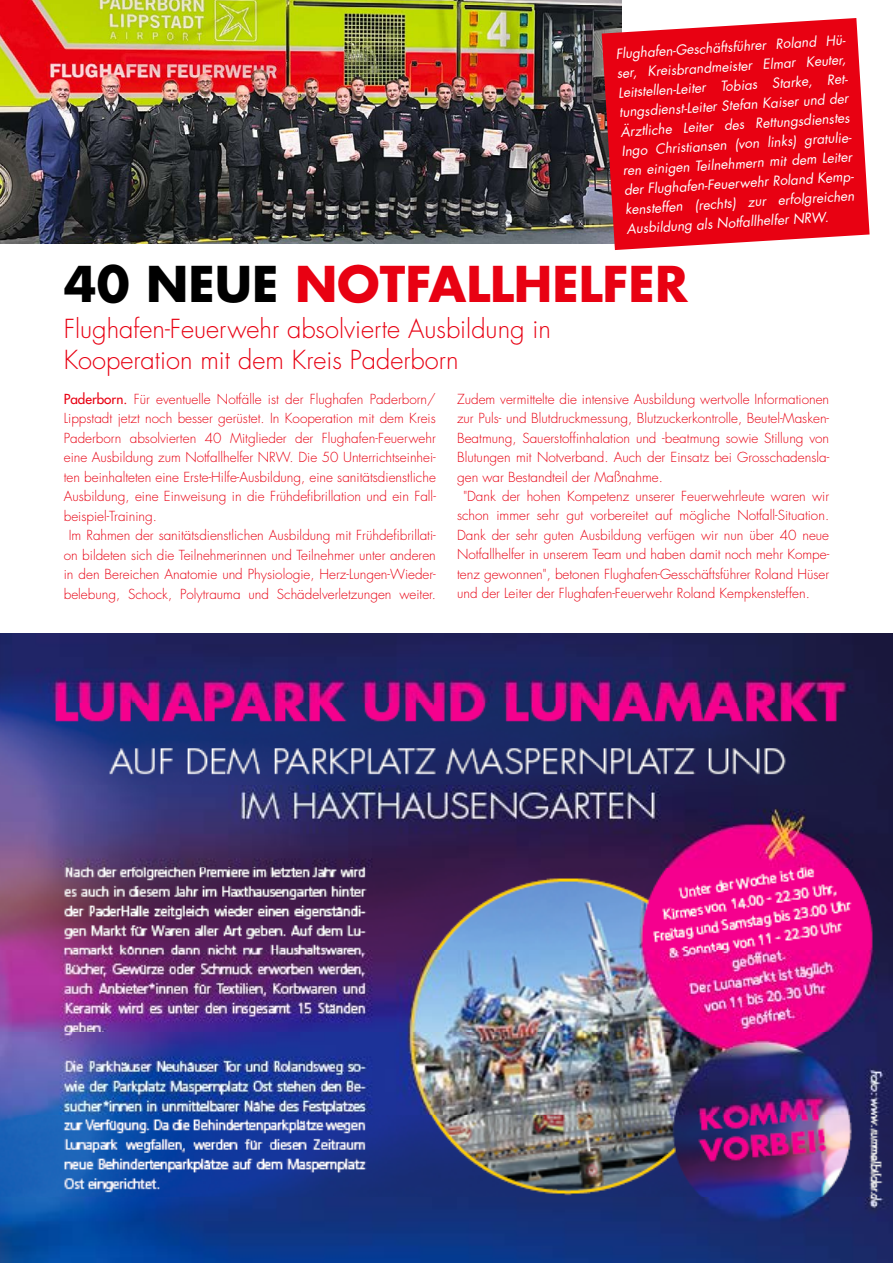
<style>
.page{position:relative;width:893px;height:1263px;background:#fff}
.page>*{position:absolute;margin:0;border:0;box-sizing:border-box;transform-origin:0 0}
.t1{font:700 48px "Futura";color:#e80112}
.t2{font:300 25.5px/30.6px "Futura";color:#e80112}
.t3{font:300 13.5px "Futura";color:#e80112}
.t4{font:italic 13.5px/19.5px "Futura";color:#fff}
.s1{color:#000}
.s2{font-weight:400}
</style>
<div class="page">
<img style="left:0;top:634px;width:893px;height:629px">
<img style="left:0;top:0;width:622px;height:243px">
<svg style="left:602px;top:18px;width:268px;height:232px;background:#e61828"></svg>
<p class="t4" style="left:615px;top:43px;width:236px;rotate:-3deg">Flughafen-Geschäftsführer Roland Hü&shy;ser, Kreisbrandmeister Elmar Keuter, Leitstellen-Leiter Tobias Starke, Ret&shy;tungsdienst-Leiter Stefan Kaiser und der Ärztliche Leiter des Rettungsdienstes Ingo Christiansen (von links) gratulie&shy;ren einigen Teilnehmern mit dem Leiter der Flughafen-Feuerwehr Roland Kemp&shy;kensteffen (rechts) zur erfolgreichen Ausbildung als Notfallhelfer NRW.</p>
<h1 class="t1" style="left:64px;top:252px;width:625px"><span class="s1">40 NEUE</span> NOTFALLHELFER</h1>
<h2 class="t2" style="left:64px;top:314px;width:489px">Flughafen-Feuerwehr absolvierte Ausbildung in<br>Kooperation mit dem Kreis Paderborn</h2>
<p class="t3" style="left:64px;top:391px;width:374px"><span class="s2">Paderborn.</span> Für eventuelle Notfälle ist der Flughafen Paderborn/</p>
<p class="t3" style="left:64px;top:410px;width:374px">Lippstadt jetzt noch besser gerüstet. In Kooperation mit dem Kreis</p>
<p class="t3" style="left:64px;top:430px;width:374px">Paderborn absolvierten 40 Mitglieder der Flughafen-Feuerwehr</p>
<p class="t3" style="left:64px;top:449px;width:374px">eine Ausbildung zum Notfallhelfer NRW. Die 50 Unterrichtseinhei-</p>
<p class="t3" style="left:64px;top:469px;width:374px">ten beinhalteten eine Erste-Hilfe-Ausbildung, eine sanitätsdienstliche</p>
<p class="t3" style="left:64px;top:488px;width:374px">Ausbildung, eine Einweisung in die Frühdefibrillation und ein Fall-</p>
<p class="t3" style="left:64px;top:508px;width:95px">beispiel-Training.</p>
<p class="t3" style="left:69px;top:527px;width:369px">Im Rahmen der sanitätsdienstlichen Ausbildung mit Frühdefibrillati-</p>
<p class="t3" style="left:64px;top:547px;width:374px">on bildeten sich die Teilnehmerinnen und Teilnehmer unter anderen</p>
<p class="t3" style="left:64px;top:566px;width:374px">in den Bereichen Anatomie und Physiologie, Herz-Lungen-Wieder-</p>
<p class="t3" style="left:64px;top:586px;width:374px">belebung, Schock, Polytrauma und Schädelverletzungen weiter.</p>
<p class="t3" style="left:457px;top:390px;width:374px">Zudem vermittelte die intensive Ausbildung wertvolle Informationen</p>
<p class="t3" style="left:457px;top:410px;width:374px">zur Puls- und Blutdruckmessung, Blutzuckerkontrolle, Beutel-Masken-</p>
<p class="t3" style="left:457px;top:429px;width:374px">Beatmung, Sauerstoffinhalation und -beatmung sowie Stillung von</p>
<p class="t3" style="left:457px;top:449px;width:374px">Blutungen mit Notverband. Auch der Einsatz bei Grosschadensla-</p>
<p class="t3" style="left:457px;top:468px;width:207px">gen war Bestandteil der Maßnahme.</p>
<p class="t3" style="left:463px;top:488px;width:367px">"Dank der hohen Kompetenz unserer Feuerwehrleute waren wir</p>
<p class="t3" style="left:457px;top:507px;width:374px">schon immer sehr gut vorbereitet auf mögliche Notfall-Situation.</p>
<p class="t3" style="left:457px;top:527px;width:374px">Dank der sehr guten Ausbildung verfügen wir nun über 40 neue</p>
<p class="t3" style="left:457px;top:546px;width:374px">Notfallhelfer in unserem Team und haben damit noch mehr Kompe-</p>
<p class="t3" style="left:457px;top:566px;width:374px">tenz gewonnen", betonen Flughafen-Gesschäftsführer Roland Hüser</p>
<p class="t3" style="left:457px;top:585px;width:354px">und der Leiter der Flughafen-Feuerwehr Roland Kempkensteffen.</p>
</div>
